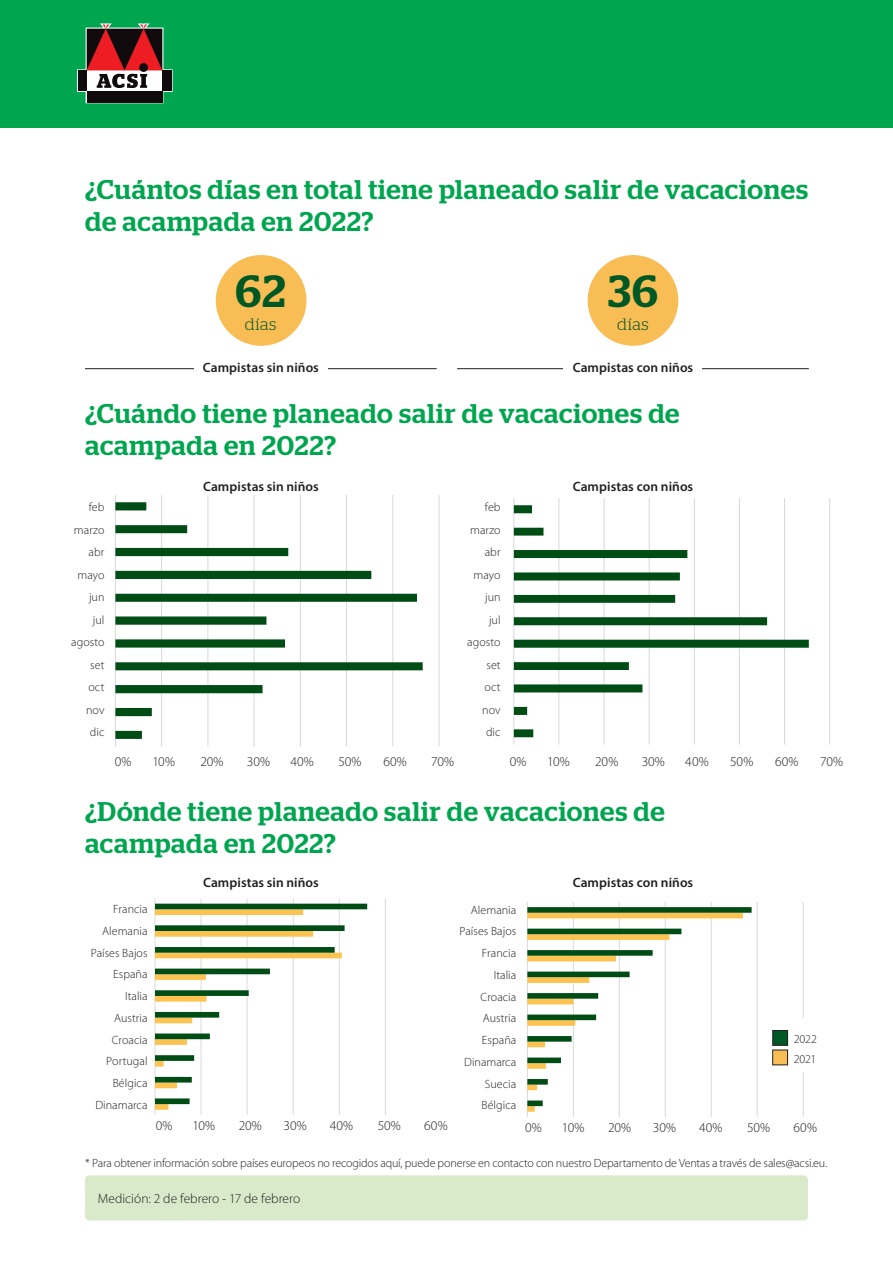
<style>
.page{position:relative;width:893px;height:1263px;background:#fff}
.page>*{position:absolute;margin:0;border:0;box-sizing:border-box;transform-origin:0 0}
.t1{font:500 45px "Stag";color:#005824}
.t2{font:500 27px/32.4px "Stag";letter-spacing:.025em;color:#00a54f}
.t3{font:300 16.5px "Stag";letter-spacing:.04em;color:#005824}
.t4{font:300 13.5px "Myriad Pro";color:#231f20}
.t5{font:600 13.5px "Myriad Pro";letter-spacing:.005em;color:#231f20}
.t6{font:300 12px/22.5px "Myriad Pro";color:#231f20;text-align:right}
</style>
<div class="page">
<hr style="left:513px;top:498px;width:1px;height:246px;background:#d9d9d9">
<hr style="left:558px;top:498px;width:1px;height:246px;background:#d9d9d9">
<hr style="left:604px;top:498px;width:1px;height:246px;background:#d9d9d9">
<hr style="left:649px;top:498px;width:1px;height:246px;background:#d9d9d9">
<hr style="left:694px;top:498px;width:1px;height:246px;background:#d9d9d9">
<hr style="left:739px;top:498px;width:1px;height:246px;background:#d9d9d9">
<hr style="left:784px;top:498px;width:1px;height:246px;background:#d9d9d9">
<hr style="left:829px;top:498px;width:1px;height:246px;background:#d9d9d9">
<svg style="left:514px;top:505px;width:295px;height:232px"></svg>
<hr style="left:115px;top:495px;width:1px;height:251px;background:#d9d9d9">
<hr style="left:161px;top:495px;width:1px;height:251px;background:#d9d9d9">
<hr style="left:207px;top:495px;width:1px;height:251px;background:#d9d9d9">
<hr style="left:254px;top:495px;width:1px;height:251px;background:#d9d9d9">
<hr style="left:300px;top:495px;width:1px;height:251px;background:#d9d9d9">
<hr style="left:346px;top:495px;width:1px;height:251px;background:#d9d9d9">
<hr style="left:392px;top:495px;width:1px;height:251px;background:#d9d9d9">
<hr style="left:439px;top:495px;width:1px;height:251px;background:#d9d9d9">
<svg style="left:115px;top:502px;width:308px;height:237px"></svg>
<svg style="left:527px;top:902px;width:277px;height:215px"></svg>
<svg style="left:154px;top:898px;width:232px;height:217px"></svg>
<div style="left:216px;top:255px;width:90px;height:91px;background:#f8bd54;border-radius:50%"></div>
<div style="left:588px;top:255px;width:90px;height:91px;background:#f8bd54;border-radius:50%"></div>
<div style="left:0;top:0;width:893px;height:128px;background:#00a54f"></div>
<svg style="left:77px;top:23px;width:96px;height:80px"></svg>
<div style="left:85px;top:1175px;width:723px;height:45px;background:#d9eaca;border-radius:4px"></div>
<div style="left:764px;top:1017px;width:82px;height:54px;background:#fff"></div>
<div style="left:773px;top:1030px;width:15px;height:15px;background:#005824"></div>
<div style="left:772px;top:1030px;width:16px;height:15px;border:1px solid #231f20"></div>
<div style="left:773px;top:1050px;width:15px;height:15px;background:#f8bd54"></div>
<div style="left:772px;top:1050px;width:16px;height:15px;border:1px solid #231f20"></div>
<hr style="left:85px;top:368px;width:352px;height:1px;background:#231f20">
<hr style="left:457px;top:368px;width:352px;height:1px;background:#231f20">
<div style="left:194px;top:361px;width:134px;height:11px;background:#fff"></div>
<div style="left:564px;top:361px;width:138px;height:11px;background:#fff"></div>
<h2 class="t2" style="left:85px;top:175px;width:724px">¿Cuántos días en total tiene planeado salir de vacaciones de acampada en 2022?</h2>
<h1 class="t1" style="left:236px;top:275px;width:52px">62</h1>
<h3 class="t3" style="left:245px;top:318px;width:33px">días</h3>
<h1 class="t1" style="left:608px;top:275px;width:51px">36</h1>
<h3 class="t3" style="left:617px;top:318px;width:33px">días</h3>
<p class="t5" style="left:203px;top:362px;width:118px">Campistas sin niños</p>
<p class="t5" style="left:573px;top:362px;width:122px">Campistas con niños</p>
<h2 class="t2" style="left:85px;top:399px;width:596px">¿Cuándo tiene planeado salir de vacaciones de acampada en 2022?</h2>
<p class="t6" style="left:71px;top:497px;width:35px">feb marzo abr mayo jun<br>jul agosto set<br>oct nov dic</p>
<p class="t5" style="left:203px;top:481px;width:117px">Campistas sin niños</p>
<p class="t5" style="left:573px;top:481px;width:122px">Campistas con niños</p>
<p class="t6" style="left:467px;top:497px;width:35px">feb marzo abr mayo jun<br>jul agosto set<br>oct nov dic</p>
<p class="t4" style="left:115px;top:756px;width:18px">0%</p>
<p class="t4" style="left:152px;top:756px;width:24px">10%</p>
<p class="t4" style="left:200px;top:756px;width:25px">20%</p>
<p class="t4" style="left:247px;top:756px;width:25px">30%</p>
<p class="t4" style="left:290px;top:756px;width:25px">40%</p>
<p class="t4" style="left:338px;top:756px;width:25px">50%</p>
<p class="t4" style="left:383px;top:756px;width:25px">60%</p>
<p class="t4" style="left:431px;top:756px;width:24px">70%</p>
<p class="t4" style="left:510px;top:756px;width:18px">0%</p>
<p class="t4" style="left:547px;top:756px;width:24px">10%</p>
<p class="t4" style="left:595px;top:756px;width:25px">20%</p>
<p class="t4" style="left:642px;top:756px;width:25px">30%</p>
<p class="t4" style="left:685px;top:756px;width:25px">40%</p>
<p class="t4" style="left:730px;top:756px;width:25px">50%</p>
<p class="t4" style="left:775px;top:756px;width:25px">60%</p>
<p class="t4" style="left:820px;top:756px;width:24px">70%</p>
<h2 class="t2" style="left:85px;top:797px;width:581px">¿Dónde tiene planeado salir de vacaciones de acampada en 2022?</h2>
<p class="t5" style="left:203px;top:877px;width:117px">Campistas sin niños</p>
<p class="t5" style="left:573px;top:877px;width:122px">Campistas con niños</p>
<p class="t6" style="left:91px;top:899px;width:58px;line-height:21.8px">Francia<br>Alemania<br>Países Bajos<br>España<br>Italia<br>Austria<br>Croacia<br>Portugal<br>Bélgica<br>Dinamarca</p>
<p class="t6" style="left:459px;top:900px;width:58px;line-height:21.8px">Alemania<br>Países Bajos<br>Francia<br>Italia<br>Croacia<br>Austria<br>España<br>Dinamarca<br>Suecia<br>Bélgica</p>
<p class="t6" style="left:794px;top:1031px;width:25px;line-height:19.5px;text-align:left">2022<br>2021</p>
<p class="t4" style="left:156px;top:1120px;width:18px">0%</p>
<p class="t4" style="left:192px;top:1120px;width:24px">10%</p>
<p class="t4" style="left:239px;top:1120px;width:25px">20%</p>
<p class="t4" style="left:284px;top:1120px;width:25px">30%</p>
<p class="t4" style="left:330px;top:1120px;width:25px">40%</p>
<p class="t4" style="left:378px;top:1120px;width:25px">50%</p>
<p class="t4" style="left:424px;top:1120px;width:25px">60%</p>
<p class="t4" style="left:525px;top:1122px;width:18px">0%</p>
<p class="t4" style="left:562px;top:1122px;width:24px">10%</p>
<p class="t4" style="left:608px;top:1122px;width:25px">20%</p>
<p class="t4" style="left:653px;top:1122px;width:25px">30%</p>
<p class="t4" style="left:699px;top:1122px;width:25px">40%</p>
<p class="t4" style="left:747px;top:1122px;width:25px">50%</p>
<p class="t4" style="left:794px;top:1122px;width:25px">60%</p>
<p class="t6" style="left:85px;top:1153px;width:743px">* Para obtener información sobre países europeos no recogidos aquí, puede ponerse en contacto con nuestro Departamento de Ventas a través de sales@acsi.eu.</p>
<p class="t4" style="left:98px;top:1193px;width:204px">Medición: 2 de febrero - 17 de febrero</p>
</div>
